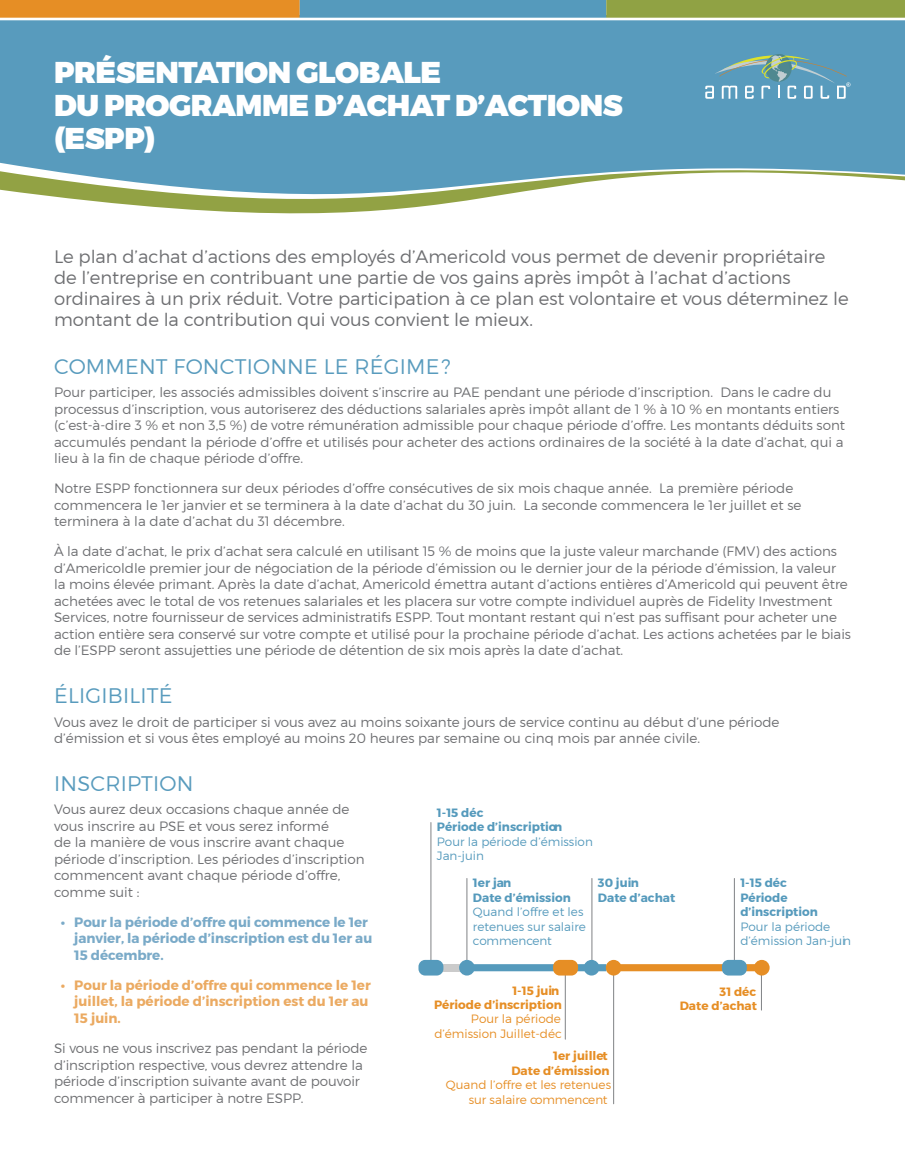
<style>
.page{position:relative;width:905px;height:1175px;background:#fff}
.page>*{position:absolute;margin:0;border:0;box-sizing:border-box;transform-origin:0 0}
.t1{font:900 30px/33px "Montserrat";letter-spacing:-.015em;color:#fff}
.t2{font:300 21px "Montserrat";letter-spacing:.01em;color:#589bbd}
.t3{font:300 18px/21px "Montserrat";letter-spacing:-.005em;color:#6d6e71}
.t4{font:300 13.5px/16.5px "Montserrat";letter-spacing:-.005em;color:#6d6e71}
.t5{font:700 13.5px/16.5px "Montserrat";letter-spacing:-.005em;color:#7aaac8}
.t6{font:700 13.5px/16.5px "Montserrat";color:#ebaa62}
.t7{font:300 12px/14.4px "Montserrat";color:#559abc}
.t8{font:700 12px/14.4px "Montserrat";color:#559abc}
.t9{font:300 12px/14.4px "Montserrat";color:#e68e25;text-align:right}
.t10{font:700 12px/14.4px "Montserrat";color:#e68e25;text-align:right}
</style>
<div class="page">
<div style="left:0;top:16px;width:904px;height:180px;background:#589bbd"></div>
<svg style="left:0;top:162px;width:904px;height:52px"></svg>
<svg style="left:705px;top:54px;width:145px;height:44px"></svg>
<div style="left:0;top:0;width:300px;height:19px;background:#e68e25"></div>
<div style="left:300px;top:0;width:306px;height:19px;background:#559abc"></div>
<div style="left:606px;top:0;width:298px;height:19px;background:#90a244"></div>
<hr style="left:0;top:18px;width:904px;height:2px;background:#fff">
<hr style="left:591px;top:878px;width:1px;height:90px;background:#808285">
<hr style="left:466px;top:878px;width:1px;height:90px;background:#808285">
<hr style="left:430px;top:822px;width:1px;height:145px;background:#808285">
<hr style="left:734px;top:878px;width:1px;height:90px;background:#808285">
<hr style="left:761px;top:968px;width:1px;height:42px;background:#808285">
<hr style="left:613px;top:968px;width:1px;height:135px;background:#808285">
<hr style="left:565px;top:968px;width:1px;height:71px;background:#808285">
<div style="left:455px;top:964px;width:151px;height:7px;background:#559abc"></div>
<div style="left:438px;top:964px;width:27px;height:7px;background:#cbcbcb"></div>
<div style="left:613px;top:964px;width:149px;height:7px;background:#e68e25"></div>
<div style="left:459px;top:959px;width:15px;height:16px;background:#559abc;border-radius:50%"></div>
<div style="left:583px;top:959px;width:16px;height:16px;background:#559abc;border-radius:50%"></div>
<div style="left:605px;top:959px;width:16px;height:16px;background:#e68e25;border-radius:50%"></div>
<div style="left:754px;top:959px;width:15px;height:16px;background:#e68e25;border-radius:50%"></div>
<div style="left:418px;top:959px;width:25px;height:16px;background:#559abc;border-radius:7px"></div>
<div style="left:722px;top:959px;width:24px;height:16px;background:#559abc;border-radius:7px"></div>
<div style="left:553px;top:959px;width:25px;height:16px;background:#e68e25;border-radius:7px"></div>
<h1 class="t1" style="left:54px;top:54px;width:570px">PRÉSENTATION GLOBALE<br>DU PROGRAMME D’ACHAT D’ACTIONS (ESPP)</h1>
<p class="t3" style="left:54px;top:245px;width:796px">Le plan d’achat d’actions des employés d’Americold vous permet de devenir propriétaire de l’entreprise en contribuant une partie de vos gains après impôt à l’achat d’actions ordinaires à un prix réduit. Votre participation à ce plan est volontaire et vous déterminez le montant de la contribution qui vous convient le mieux.</p>
<h2 class="t2" style="left:54px;top:353px;width:398px">COMMENT FONCTIONNE LE RÉGIME?</h2>
<p class="t4" style="left:54px;top:383px;width:792px">Pour participer, les associés admissibles doivent s’inscrire au PAE pendant une période d’inscription. Dans le cadre du processus d’inscription, vous autoriserez des déductions salariales après impôt allant de 1 % à 10 % en montants entiers (c’est-à-dire 3 % et non 3,5 %) de votre rémunération admissible pour chaque période d’offre. Les montants déduits sont accumulés pendant la période d’offre et utilisés pour acheter des actions ordinaires de la société à la date d’achat, qui a lieu à la fin de chaque période d’offre.</p>
<p class="t4" style="left:54px;top:479px;width:748px">Notre ESPP fonctionnera sur deux périodes d’offre consécutives de six mois chaque année. La première période commencera le 1er janvier et se terminera à la date d’achat du 30 juin. La seconde commencera le 1er juillet et se terminera à la date d’achat du 31 décembre.</p>
<p class="t4" style="left:54px;top:542px;width:798px">À la date d’achat, le prix d’achat sera calculé en utilisant 15 % de moins que la juste valeur marchande (FMV) des actions d’Americoldle premier jour de négociation de la période d’émission ou le dernier jour de la période d’émission, la valeur la moins élevée primant. Après la date d’achat, Americold émettra autant d’actions entières d’Americold qui peuvent être achetées avec le total de vos retenues salariales et les placera sur votre compte individuel auprès de Fidelity Investment Services, notre fournisseur de services administratifs ESPP. Tout montant restant qui n’est pas suffisant pour acheter une action entière sera conservé sur votre compte et utilisé pour la prochaine période d’achat. Les actions achetées par le biais de l’ESPP seront assujetties une période de détention de six mois après la date d’achat.</p>
<h2 class="t2" style="left:54px;top:682px;width:120px">ÉLIGIBILITÉ</h2>
<p class="t4" style="left:54px;top:713px;width:727px">Vous avez le droit de participer si vous avez au moins soixante jours de service continu au début d’une période d’émission et si vous êtes employé au moins 20 heures par semaine ou cinq mois par année civile.</p>
<h2 class="t2" style="left:54px;top:770px;width:141px">INSCRIPTION</h2>
<p class="t4" style="left:54px;top:800px;width:312px">Vous aurez deux occasions chaque année de vous inscrire au PSE et vous serez informé<br>de la manière de vous inscrire avant chaque période d’inscription. Les périodes d’inscription commencent avant chaque période d’offre, comme suit :</p>
<p class="t5" style="left:74px;top:913px;width:299px;text-indent:-14px">• Pour la période d’offre qui commence le 1er janvier, la période d’inscription est du 1er au<br>15 décembre.</p>
<p class="t6" style="left:74px;top:976px;width:298px;text-indent:-14px">• Pour la période d’offre qui commence le 1er juillet, la période d’inscription est du 1er au<br>15 juin.</p>
<p class="t4" style="left:54px;top:1039px;width:315px">Si vous ne vous inscrivez pas pendant la période d’inscription respective, vous devrez attendre la période d’inscription suivante avant de pouvoir commencer à participer à notre ESPP.</p>
<p class="t8" style="left:437px;top:804px;width:127px">1-15 déc<br>Période d’inscription</p>
<p class="t7" style="left:437px;top:833px;width:157px">Pour la période d’émission<br>Jan-juin</p>
<p class="t8" style="left:473px;top:875px;width:99px">1er jan<br>Date d’émission</p>
<p class="t7" style="left:473px;top:904px;width:114px">Quand l’offre et les retenues sur salaire commencent</p>
<p class="t8" style="left:598px;top:875px;width:79px">30 juin<br>Date d’achat</p>
<p class="t8" style="left:740px;top:875px;width:79px">1-15 déc<br>Période d’inscription</p>
<p class="t7" style="left:740px;top:918px;width:112px">Pour la période d’émission Jan-juin</p>
<p class="t10" style="left:434px;top:982px;width:129px">1-15 juin<br>Période d’inscription</p>
<p class="t9" style="left:434px;top:1011px;width:129px">Pour la période d’émission Juillet-déc</p>
<p class="t10" style="left:679px;top:983px;width:79px">31 déc<br>Date d’achat</p>
<p class="t10" style="left:511px;top:1048px;width:99px">1er juillet<br>Date d’émission</p>
<p class="t9" style="left:446px;top:1077px;width:167px">Quand l’offre et les retenues sur salaire commencent</p>
</div>
